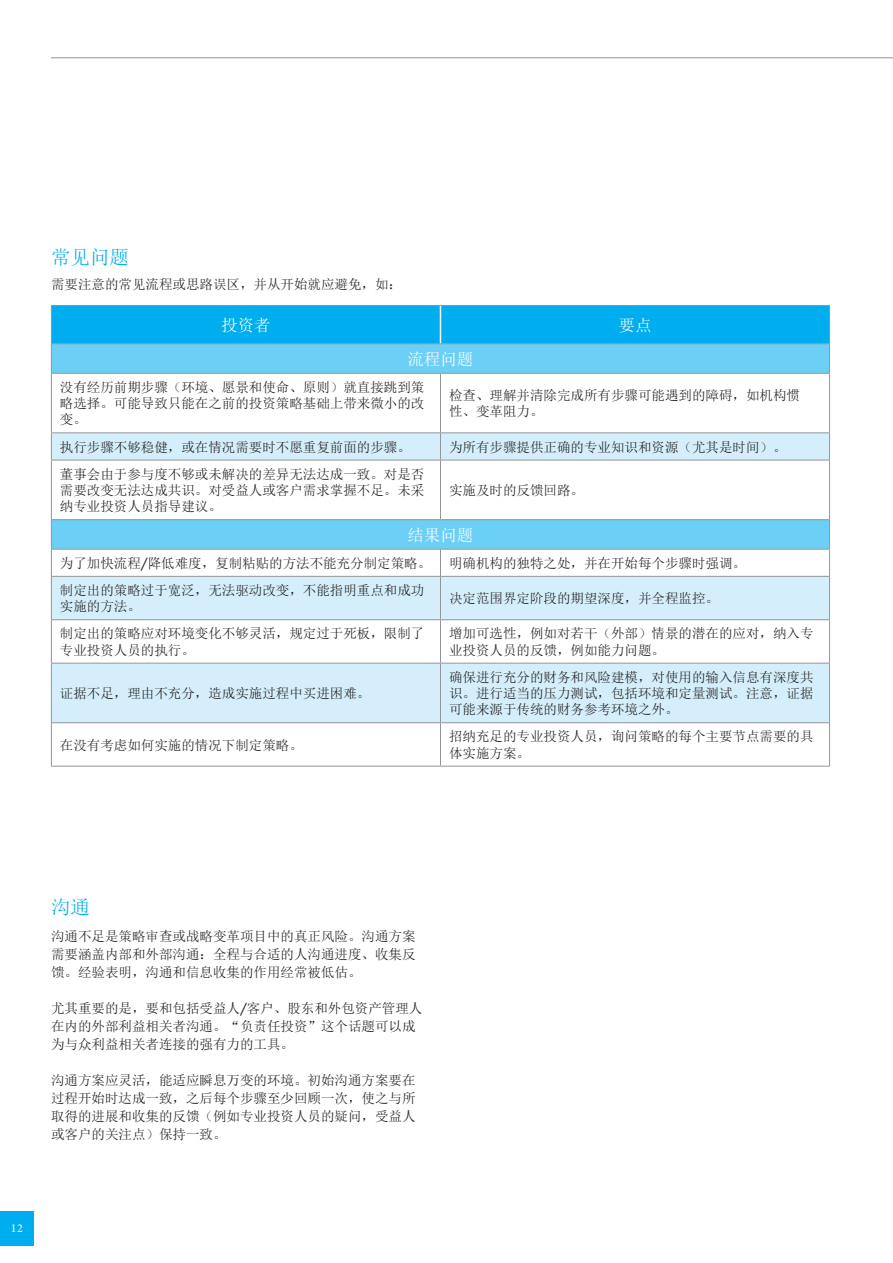
<style>
.page{position:relative;width:893px;height:1263px;background:#fff}
.page>*{position:absolute;margin:0;border:0;box-sizing:border-box;transform-origin:0 0}
._2_Body{font:19.5px "Sim Sun";color:#00aeef}
._5_Paragraph_Subtitl{font:19.5px "Sim Sun";color:#00aeef}
._5_Paragraph_Subtitl-2{font:16.5px "Sim Sun";color:#fff}
._2_Body-2{font:13.5px/16.2px "Sim Sun";color:#231f20}
.t1{font:12px "Minion Pro";color:#fff}
.s1{font-family:"Alright Sans"}
</style>
<div class="page">
<hr style="left:51px;top:57px;width:842px;height:1px;background:#939598">
<div style="left:0;top:1212px;width:34px;height:34px;background:#00aeef"></div>
<svg style="left:52px;top:433px;width:777px;height:289px"></svg>
<svg style="left:51px;top:306px;width:779px;height:67px;background:#2fbcf1"></svg>
<hr style="left:51px;top:374px;width:1px;height:58px;background:#939598">
<hr style="left:440px;top:374px;width:1px;height:58px;background:#939598">
<hr style="left:829px;top:374px;width:1px;height:58px;background:#939598">
<svg style="left:51px;top:433px;width:1px;height:27px"></svg>
<svg style="left:440px;top:433px;width:1px;height:27px"></svg>
<svg style="left:829px;top:433px;width:1px;height:27px"></svg>
<hr style="left:51px;top:460px;width:1px;height:59px;background:#939598">
<hr style="left:440px;top:460px;width:1px;height:59px;background:#939598">
<hr style="left:829px;top:460px;width:1px;height:59px;background:#939598">
<svg style="left:51px;top:520px;width:1px;height:56px"></svg>
<svg style="left:440px;top:550px;width:1px;height:26px"></svg>
<svg style="left:829px;top:520px;width:1px;height:56px"></svg>
<hr style="left:51px;top:577px;width:1px;height:42px;background:#939598">
<hr style="left:440px;top:577px;width:1px;height:42px;background:#939598">
<hr style="left:829px;top:577px;width:1px;height:42px;background:#939598">
<hr style="left:51px;top:620px;width:1px;height:43px;background:#939598">
<hr style="left:440px;top:620px;width:1px;height:43px;background:#939598">
<hr style="left:829px;top:620px;width:1px;height:43px;background:#939598">
<hr style="left:51px;top:663px;width:1px;height:59px;background:#939598">
<hr style="left:440px;top:663px;width:1px;height:59px;background:#939598">
<hr style="left:829px;top:663px;width:1px;height:59px;background:#939598">
<hr style="left:51px;top:723px;width:1px;height:43px;background:#939598">
<hr style="left:440px;top:723px;width:1px;height:43px;background:#939598">
<hr style="left:829px;top:723px;width:1px;height:43px;background:#939598">
<hr style="left:440px;top:306px;width:1px;height:37px;background:#fff">
<hr style="left:51px;top:305px;width:389px;height:1px;background:#939598">
<hr style="left:440px;top:305px;width:390px;height:1px;background:#939598">
<hr style="left:829px;top:306px;width:1px;height:37px;background:#939598">
<hr style="left:51px;top:343px;width:389px;height:1px;background:#939598">
<hr style="left:440px;top:343px;width:390px;height:1px;background:#939598">
<hr style="left:51px;top:373px;width:389px;height:1px;background:#939598">
<hr style="left:440px;top:373px;width:390px;height:1px;background:#939598">
<hr style="left:51px;top:432px;width:389px;height:1px;background:#939598">
<hr style="left:440px;top:432px;width:390px;height:1px;background:#939598">
<hr style="left:51px;top:460px;width:389px;height:1px;background:#939598">
<hr style="left:440px;top:460px;width:390px;height:1px;background:#939598">
<hr style="left:51px;top:519px;width:389px;height:1px;background:#939598">
<hr style="left:440px;top:519px;width:390px;height:1px;background:#939598">
<hr style="left:51px;top:549px;width:389px;height:1px;background:#939598">
<hr style="left:440px;top:549px;width:390px;height:1px;background:#939598">
<hr style="left:51px;top:576px;width:389px;height:1px;background:#939598">
<hr style="left:440px;top:576px;width:390px;height:1px;background:#939598">
<hr style="left:51px;top:619px;width:389px;height:1px;background:#939598">
<hr style="left:440px;top:619px;width:390px;height:1px;background:#939598">
<hr style="left:51px;top:663px;width:389px;height:1px;background:#939598">
<hr style="left:440px;top:663px;width:390px;height:1px;background:#939598">
<hr style="left:51px;top:722px;width:389px;height:1px;background:#939598">
<hr style="left:440px;top:722px;width:390px;height:1px;background:#939598">
<hr style="left:51px;top:766px;width:389px;height:1px;background:#939598">
<hr style="left:440px;top:766px;width:390px;height:1px;background:#939598">
<hr style="left:51px;top:306px;width:1px;height:37px;background:#939598">
<p class="_2_Body" style="left:51px;top:247px;width:79px">常见问题</p>
<p class="_2_Body-2" style="left:51px;top:276px;width:352px">需要注意的常见流程或思路误区，并从开始就应避免，如：</p>
<p class="_5_Paragraph_Subtitl-2" style="left:221px;top:317px;width:51px">投资者</p>
<p class="_5_Paragraph_Subtitl-2" style="left:618px;top:317px;width:34px">要点</p>
<p class="_5_Paragraph_Subtitl-2" style="left:407px;top:351px;width:67px">流程问题</p>
<p class="_2_Body-2" style="left:60px;top:379px;width:366px;text-align:justify">没有经历前期步骤（环境、愿景和使命、原则）就直接跳到策略选择。可能导致只能在之前的投资策略基础上带来微小的改变。</p>
<p class="_2_Body-2" style="left:449px;top:387px;width:352px">检查、理解并清除完成所有步骤可能遇到的障碍，如机构惯性、变革阻力。</p>
<p class="_2_Body-2" style="left:60px;top:439px;width:352px">执行步骤不够稳健，或在情况需要时不愿重复前面的步骤。</p>
<p class="_2_Body-2" style="left:449px;top:439px;width:339px">为所有步骤提供正确的专业知识和资源（尤其是时间）。</p>
<p class="_2_Body-2" style="left:60px;top:466px;width:366px;text-align:justify">董事会由于参与度不够或未解决的差异无法达成一致。对是否需要改变无法达成共识。对受益人或客户需求掌握不足。未采纳专业投资人员指导建议。</p>
<p class="_2_Body-2" style="left:449px;top:482px;width:136px">实施及时的反馈回路。</p>
<p class="_5_Paragraph_Subtitl-2" style="left:407px;top:526px;width:67px">结果问题</p>
<p class="_2_Body-2" style="left:60px;top:555px;width:373px">为了加快流程<span class="s1">/</span>降低难度，复制粘贴的方法不能充分制定策略。</p>
<p class="_2_Body-2" style="left:449px;top:555px;width:298px">明确机构的独特之处，并在开始每个步骤时强调。</p>
<p class="_2_Body-2" style="left:60px;top:582px;width:366px">制定出的策略过于宽泛，无法驱动改变，不能指明重点和成功实施的方法。</p>
<p class="_2_Body-2" style="left:449px;top:590px;width:271px">决定范围界定阶段的期望深度，并全程监控。</p>
<p class="_2_Body-2" style="left:60px;top:625px;width:366px">制定出的策略应对环境变化不够灵活，规定过于死板，限制了专业投资人员的执行。</p>
<p class="_2_Body-2" style="left:449px;top:625px;width:366px">增加可选性，例如对若干（外部）情景的潜在的应对，纳入专业投资人员的反馈，例如能力问题。</p>
<p class="_2_Body-2" style="left:60px;top:685px;width:312px">证据不足，理由不充分，造成实施过程中买进困难。</p>
<p class="_2_Body-2" style="left:449px;top:669px;width:366px;text-align:justify">确保进行充分的财务和风险建模，对使用的输入信息有深度共识。进行适当的压力测试，包括环境和定量测试。注意，证据可能来源于传统的财务参考环境之外。</p>
<p class="_2_Body-2" style="left:60px;top:737px;width:244px">在没有考虑如何实施的情况下制定策略。</p>
<p class="_2_Body-2" style="left:449px;top:728px;width:366px">招纳充足的专业投资人员，询问策略的每个主要节点需要的具体实施方案。</p>
<p class="_5_Paragraph_Subtitl" style="left:51px;top:897px;width:40px">沟通</p>
<p class="_2_Body-2" style="left:51px;top:927px;width:366px;line-height:18px;text-align:justify">沟通不足是策略审查或战略变革项目中的真正风险。沟通方案需要涵盖内部和外部沟通：全程与合适的人沟通进度、收集反馈。经验表明，沟通和信息收集的作用经常被低估。</p>
<p class="_2_Body-2" style="left:51px;top:999px;width:373px;line-height:18px">尤其重要的是，要和包括受益人<span class="s1">/</span>客户、股东和外包资产管理人在内的外部利益相关者沟通。“负责任投资”这个话题可以成为与众利益相关者连接的强有力的工具。</p>
<p class="_2_Body-2" style="left:51px;top:1071px;width:366px;line-height:18px;text-align:justify">沟通方案应灵活，能适应瞬息万变的环境。初始沟通方案要在过程开始时达成一致，之后每个步骤至少回顾一次，使之与所取得的进展和收集的反馈（例如专业投资人员的疑问，受益人或客户的关注点）保持一致。</p>
<p class="t1" style="left:11px;top:1220px;width:14px">12</p>
</div>
